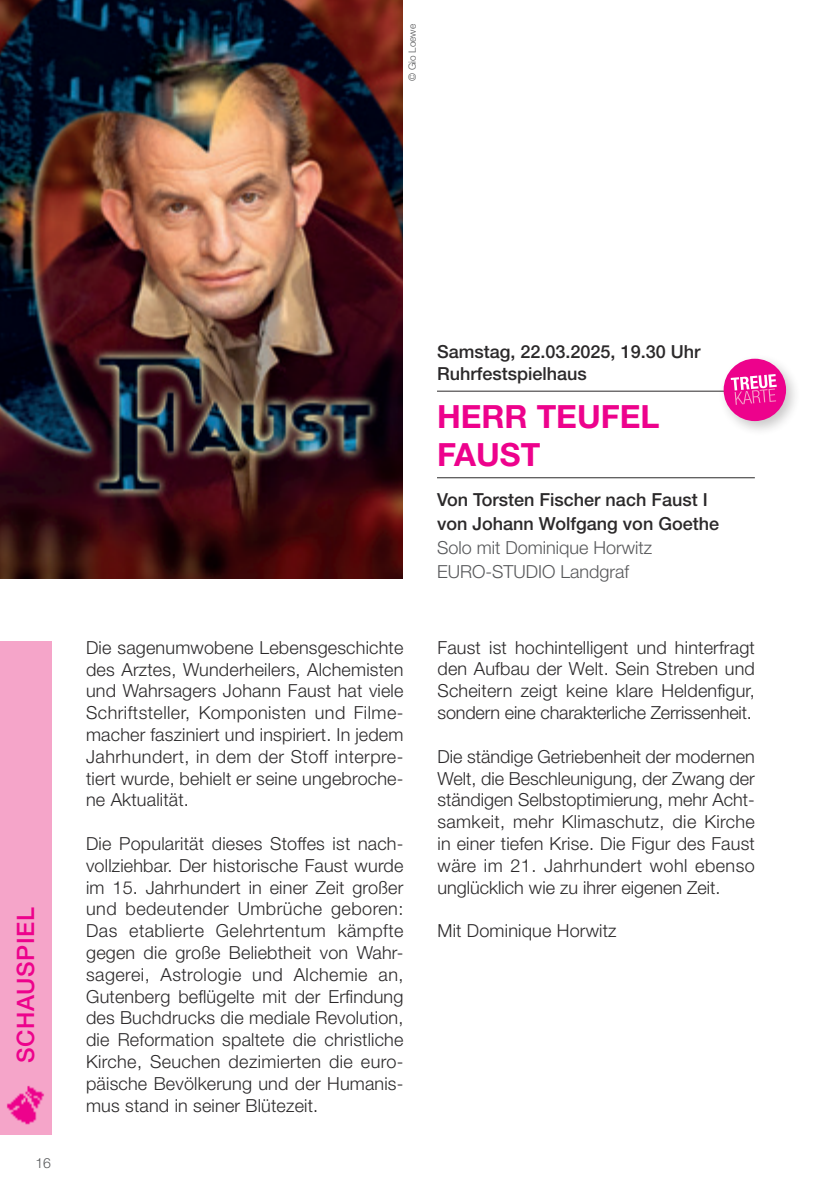
<style>
.page{position:relative;width:840px;height:1191px;background:#fff}
.page>*{position:absolute;margin:0;border:0;box-sizing:border-box;transform-origin:0 0}
.t1{font:700 32px/38.4px "Helvetica Neue LT Pro";color:#ed028c}
.t2{font:500 24px "Helvetica Neue LT Pro";letter-spacing:.025em;color:#ed028c}
.t3{font:300 18px/21.8px "Helvetica Neue LT Pro";letter-spacing:.01em;color:#2b292a;text-align:justify}
.t4{font:500 18px/21.8px "Helvetica Neue LT Pro";color:#2b292a}
.t5{font:300 18px/24px "Helvetica Neue LT Pro";color:#57585a}
.t6{font:300 14px "Helvetica Neue LT Pro";color:#57585a}
.t7{font:300 10px "Helvetica Neue LT Pro";color:#57585a}
</style>
<div class="page">
<div style="left:0;top:641px;width:51px;height:493px;background:#f5a5c9"></div>
<img style="left:8px;top:1086px;width:35px;height:37px">
<hr style="left:437px;top:391px;width:317px;height:1px;background:#2b292a">
<hr style="left:437px;top:477px;width:317px;height:1px;background:#2b292a">
<img style="left:0;top:0;width:403px;height:578px">
<div style="left:717px;top:352px;width:83px;height:84px;background:#231f20;opacity:.25"></div>
<div style="left:723px;top:359px;width:62px;height:62px;background:#ed028c;border-radius:50%"></div>
<svg style="left:730px;top:374px;width:46px;height:31px"></svg>
<p class="t7" style="left:406px;top:81px;width:59px;rotate:-90deg">© Gio Loewe</p>
<h2 class="t2" style="left:11px;top:1063px;width:158px;rotate:-90deg">SCHAUSPIEL</h2>
<p class="t6" style="left:35px;top:1154px;width:17px">16</p>
<p class="t3" style="left:86px;top:636px;width:318px">Die sagenumwobene Lebensgeschichte des Arztes, Wunderheilers, Alchemisten und Wahrsagers Johann Faust hat viele Schriftsteller, Komponisten und Filme&shy;macher fasziniert und inspiriert. In jedem Jahrhundert, in dem der Stoff interpre&shy;tiert wurde, behielt er seine ungebroche&shy;ne Aktualität.</p>
<p class="t3" style="left:86px;top:832px;width:319px">Die Popularität dieses Stoffes ist nach&shy;vollziehbar. Der historische Faust wurde im 15. Jahrhundert in einer Zeit großer und bedeutender Umbrüche geboren:<br>Das etablierte Gelehrtentum kämpfte gegen die große Beliebtheit von Wahr&shy;sagerei, Astrologie und Alchemie an, Gutenberg beflügelte mit der Erfindung des Buchdrucks die mediale Revolution, die Reformation spaltete die christliche Kirche, Seuchen dezimierten die euro&shy;päische Bevölkerung und der Humanis&shy;mus stand in seiner Blütezeit.</p>
<p class="t4" style="left:437px;top:341px;width:265px">Samstag, 22.03.2025, 19.30 Uhr<br>Ruhrfestspielhaus</p>
<h1 class="t1" style="left:437px;top:396px;width:224px">HERR TEUFEL<br>FAUST</h1>
<p class="t4" style="left:437px;top:488px;width:283px;line-height:24px">Von Torsten Fischer nach Faust I von Johann Wolfgang von Goethe</p>
<p class="t5" style="left:437px;top:535px;width:217px">Solo mit Dominique Horwitz<br>EURO-STUDIO Landgraf</p>
<p class="t3" style="left:437px;top:636px;width:319px">Faust ist hochintelligent und hinterfragt den Aufbau der Welt. Sein Streben und Scheitern zeigt keine klare Heldenfigur, sondern eine charakterliche Zerrissenheit.</p>
<p class="t3" style="left:437px;top:745px;width:318px">Die ständige Getriebenheit der modernen Welt, die Beschleunigung, der Zwang der ständigen Selbstoptimierung, mehr Acht&shy;samkeit, mehr Klimaschutz, die Kirche in einer tiefen Krise. Die Figur des Faust wäre im 21. Jahrhundert wohl ebenso unglücklich wie zu ihrer eigenen Zeit.</p>
<p class="t3" style="left:437px;top:919px;width:180px">Mit Dominique Horwitz</p>
</div>
